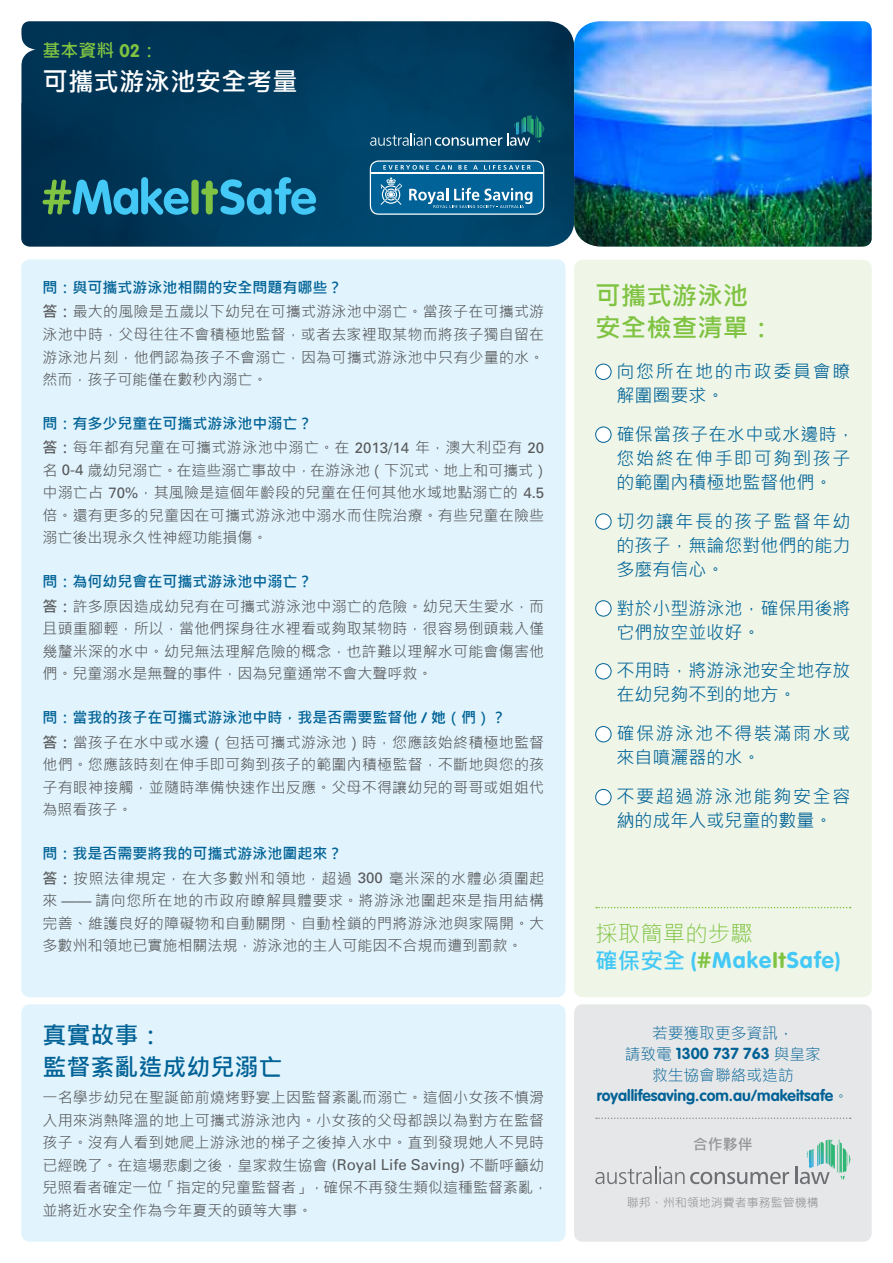
<style>
.page{position:relative;width:893px;height:1263px;background:#fff}
.page>*{position:absolute;margin:0;border:0;box-sizing:border-box;transform-origin:0 0}
.t1{font:25.5px/31.5px "Microsoft Jheng Hei UI Bold";color:#80c342}
.t2{font:25.5px "Microsoft Jheng Hei UI Bold";color:#fff}
.t3{font:24px/31.5px "Microsoft Jheng Hei UI Bold";color:#006296}
.t4{font:700 22.5px "VAG Rounded";letter-spacing:.05em;color:#44c8f5}
.t5{font:22.5px "Microsoft Jheng Hei UI Light";color:#80c342}
.t6{font:18px/24px "Microsoft Jheng Hei UI Regular";color:#006296}
.t7{font:18px/24px "Microsoft Jheng Hei UI Regular";letter-spacing:.09em;color:#006296}
.t8{font:18px/24px "Microsoft Jheng Hei UI Regular";letter-spacing:.02em;color:#006296}
.t9{font:18px "Microsoft Jheng Hei UI Bold";color:#80c342}
.t10{font:700 15.75px "VAG Rounded";color:#006296}
.t11{font:15.75px "Microsoft Jheng Hei UI Light";color:#006296}
.t12{font:15px/22.5px "Microsoft Jheng Hei UI Regular";letter-spacing:.015em;color:#58595b;text-align:justify}
.t13{font:15px "Microsoft Jheng Hei UI Bold";color:#006296}
.t14{font:15px "Microsoft Jheng Hei UI Bold";color:#939598}
.t15{font:12px "Microsoft Jheng Hei UI Regular";color:#939598}
.s1{font-family:"VAG Rounded";font-weight:700}
.s2{font-family:"Microsoft Jheng Hei UI Bold"}
.s3{font-family:"Univers"}
.s4{font-family:"Microsoft Jheng Hei UI Bold";font-weight:400}
.s5{color:#80c342}
.s6{font-family:"Microsoft Jheng Hei UI Light";font-weight:400}
</style>
<div class="page">
<div style="left:574px;top:260px;width:298px;height:737px;background:#eff6e8;border-radius:9px"></div>
<svg style="left:596px;top:907px;width:255px;height:1px"></svg>
<div style="left:574px;top:1004px;width:298px;height:238px;background:#e6e7e8;border-radius:9px"></div>
<svg style="left:596px;top:1117px;width:255px;height:2px"></svg>
<svg style="left:595px;top:1166px;width:194px;height:18px"></svg>
<hr style="left:795px;top:1166px;width:3px;height:18px;background:#6e6f72">
<svg style="left:800px;top:1139px;width:41px;height:45px"></svg>
<div style="left:21px;top:1004px;width:545px;height:238px;background:#e1f4fd;border-radius:9px"></div>
<img style="left:21px;top:21px;width:553px;height:226px">
<div style="left:21px;top:259px;width:545px;height:738px;background:#e1f4fd;border-radius:9px"></div>
<div style="left:596px;top:364px;width:15px;height:15px;background:#fff;border-radius:50%"></div>
<div style="left:595px;top:364px;width:16px;height:16px;border:1px solid #006296;border-radius:50%"></div>
<div style="left:596px;top:427px;width:15px;height:15px;background:#fff;border-radius:50%"></div>
<div style="left:595px;top:427px;width:16px;height:16px;border:1px solid #006296;border-radius:50%"></div>
<div style="left:596px;top:514px;width:15px;height:15px;background:#fff;border-radius:50%"></div>
<div style="left:595px;top:513px;width:16px;height:17px;border:1px solid #006296;border-radius:50%"></div>
<div style="left:596px;top:601px;width:15px;height:15px;background:#fff;border-radius:50%"></div>
<div style="left:595px;top:600px;width:16px;height:16px;border:1px solid #006296;border-radius:50%"></div>
<div style="left:596px;top:664px;width:15px;height:15px;background:#fff;border-radius:50%"></div>
<div style="left:595px;top:663px;width:16px;height:16px;border:1px solid #006296;border-radius:50%"></div>
<div style="left:596px;top:726px;width:15px;height:16px;background:#fff;border-radius:50%"></div>
<div style="left:595px;top:726px;width:16px;height:16px;border:1px solid #006296;border-radius:50%"></div>
<div style="left:596px;top:789px;width:15px;height:16px;background:#fff;border-radius:50%"></div>
<div style="left:595px;top:789px;width:16px;height:16px;border:1px solid #006296;border-radius:50%"></div>
<img style="left:574px;top:21px;width:298px;height:226px">
<svg style="left:21px;top:21px;width:15px;height:82px"></svg>
<svg style="left:43px;top:177px;width:146px;height:38px;background:#25788f"></svg>
<div style="left:191px;top:180px;width:8px;height:34px;background:#80c342;border-radius:4px"></div>
<svg style="left:201px;top:177px;width:115px;height:38px;background:#227c99"></svg>
<svg style="left:370px;top:160px;width:174px;height:55px;background:#3481aa"></svg>
<svg style="left:370px;top:115px;width:168px;height:31px;background:#1a5978"></svg>
<p class="t9" style="left:43px;top:39px;width:117px">基本資料 <span class="s1">02</span>：</p>
<h1 class="t2" style="left:43px;top:65px;width:256px">可攜式游泳池安全考量</h1>
<p class="t13" style="left:43px;top:278px;width:302px">問：與可攜式游泳池相關的安全問題有哪些？</p>
<p class="t12" style="left:43px;top:301px;width:503px"><span class="s2">答：</span>最大的風險是五歲以下幼兒在可攜式游泳池中溺亡。當孩子在可攜式游泳池中時，父母往往不會積極地監督，或者去家裡取某物而將孩子獨自留在游泳池片刻，他們認為孩子不會溺亡，因為可攜式游泳池中只有少量的水。然而，孩子可能僅在數秒內溺亡。</p>
<p class="t13" style="left:43px;top:414px;width:272px">問：有多少兒童在可攜式游泳池中溺亡？</p>
<p class="t12" style="left:43px;top:437px;width:507px;text-align:left"><span class="s2">答：</span>每年都有兒童在可攜式游泳池中溺亡。在 <span class="s3">2013/14</span> 年，澳大利亞有 <span class="s3">20</span>名 <span class="s3">0-4</span> 歲幼兒溺亡。在這些溺亡事故中，在游泳池（下沉式、地上和可攜式）中溺亡占 <span class="s3">70%</span>，其風險是這個年齡段的兒童在任何其他水域地點溺亡的 <span class="s3">4.5</span>倍。還有更多的兒童因在可攜式游泳池中溺水而住院治療。有些兒童在險些溺亡後出現永久性神經功能損傷。</p>
<p class="t13" style="left:43px;top:572px;width:272px">問：為何幼兒會在可攜式游泳池中溺亡？</p>
<p class="t12" style="left:43px;top:595px;width:503px"><span class="s2">答：</span>許多原因造成幼兒有在可攜式游泳池中溺亡的危險。幼兒天生愛水，而且頭重腳輕，所以，當他們探身往水裡看或夠取某物時，很容易倒頭栽入僅幾釐米深的水中。幼兒無法理解危險的概念，也許難以理解水可能會傷害他們。兒童溺水是無聲的事件，因為兒童通常不會大聲呼救。</p>
<p class="t13" style="left:43px;top:708px;width:465px">問：當我的孩子在可攜式游泳池中時，我是否需要監督他 <span class="s1">/</span> 她（們）？</p>
<p class="t12" style="left:43px;top:731px;width:503px"><span class="s2">答：</span>當孩子在水中或水邊（包括可攜式游泳池）時，您應該始終積極地監督他們。您應該時刻在伸手即可夠到孩子的範圍內積極監督，不斷地與您的孩子有眼神接觸，並隨時準備快速作出反應。父母不得讓幼兒的哥哥或姐姐代為照看孩子。</p>
<p class="t13" style="left:43px;top:844px;width:302px">問：我是否需要將我的可攜式游泳池圍起來？</p>
<p class="t12" style="left:43px;top:867px;width:503px"><span class="s2">答：</span>按照法律規定，在大多數州和領地，超過 <span class="s3">300</span> 毫米深的水體必須圍起來 <span class="s3">——</span> 請向您所在地的市政府瞭解具體要求。將游泳池圍起來是指用結構完善、維護良好的障礙物和自動關閉、自動栓鎖的門將游泳池與家隔開。大多數州和領地已實施相關法規，游泳池的主人可能因不合規而遭到罰款。</p>
<h2 class="t3" style="left:43px;top:1019px;width:242px">真實故事：<br>監督紊亂造成幼兒溺亡</h2>
<p class="t12" style="left:43px;top:1086px;width:507px;text-align:left">一名學步幼兒在聖誕節前燒烤野宴上因監督紊亂而溺亡。這個小女孩不慎滑入用來消熱降溫的地上可攜式游泳池內。小女孩的父母都誤以為對方在監督孩子。沒有人看到她爬上游泳池的梯子之後掉入水中。直到發現她人不見時已經晚了。在這場悲劇之後，皇家救生協會 <span class="s3">(Royal Life Saving)</span> 不斷呼籲幼兒照看者確定一位「指定的兒童監督者」，確保不再發生類似這種監督紊亂，並將近水安全作為今年夏天的頭等大事。</p>
<h1 class="t1" style="left:595px;top:280px;width:180px">可攜式游泳池安全檢查清單：</h1>
<p class="t7" style="left:617px;top:359px;width:235px">向您所在地的市政委員會瞭解圍圈要求。</p>
<p class="t8" style="left:617px;top:422px;width:240px">確保當孩子在水中或水邊時，您始終在伸手即可夠到孩子的範圍內積極地監督他們。</p>
<p class="t6" style="left:617px;top:509px;width:235px;text-align:justify">切勿讓年長的孩子監督年幼的孩子，無論您對他們的能力多麼有信心。</p>
<p class="t6" style="left:617px;top:596px;width:235px">對於小型游泳池，確保用後將它們放空並收好。</p>
<p class="t6" style="left:617px;top:659px;width:235px">不用時，將游泳池安全地存放在幼兒夠不到的地方。</p>
<p class="t7" style="left:617px;top:722px;width:235px">確保游泳池不得裝滿雨水或來自噴灑器的水。</p>
<p class="t7" style="left:617px;top:785px;width:235px">不要超過游泳池能夠安全容納的成年人或兒童的數量。</p>
<h3 class="t5" style="left:595px;top:919px;width:159px">採取簡單的步驟</h3>
<h3 class="t4" style="left:595px;top:947px;width:247px"><span class="s4">確保安全</span> (<span class="s5">#</span>Make<span class="s5">It</span>Safe)</h3>
<p class="t11" style="left:652px;top:1023px;width:143px">若要獲取更多資訊，</p>
<p class="t10" style="left:625px;top:1044px;width:198px"><span class="s6">請致電</span> 1300 737 763 <span class="s6">與皇家</span></p>
<p class="t11" style="left:652px;top:1065px;width:143px">救生協會聯絡或造訪</p>
<p class="t10" style="left:597px;top:1086px;width:253px">royallifesaving.com.au/makeitsafe<span class="s6">。</span></p>
<p class="t14" style="left:693px;top:1135px;width:61px">合作夥伴</p>
<p class="t15" style="left:627px;top:1195px;width:193px">聯邦、州和領地消費者事務監管機構</p>
</div>
